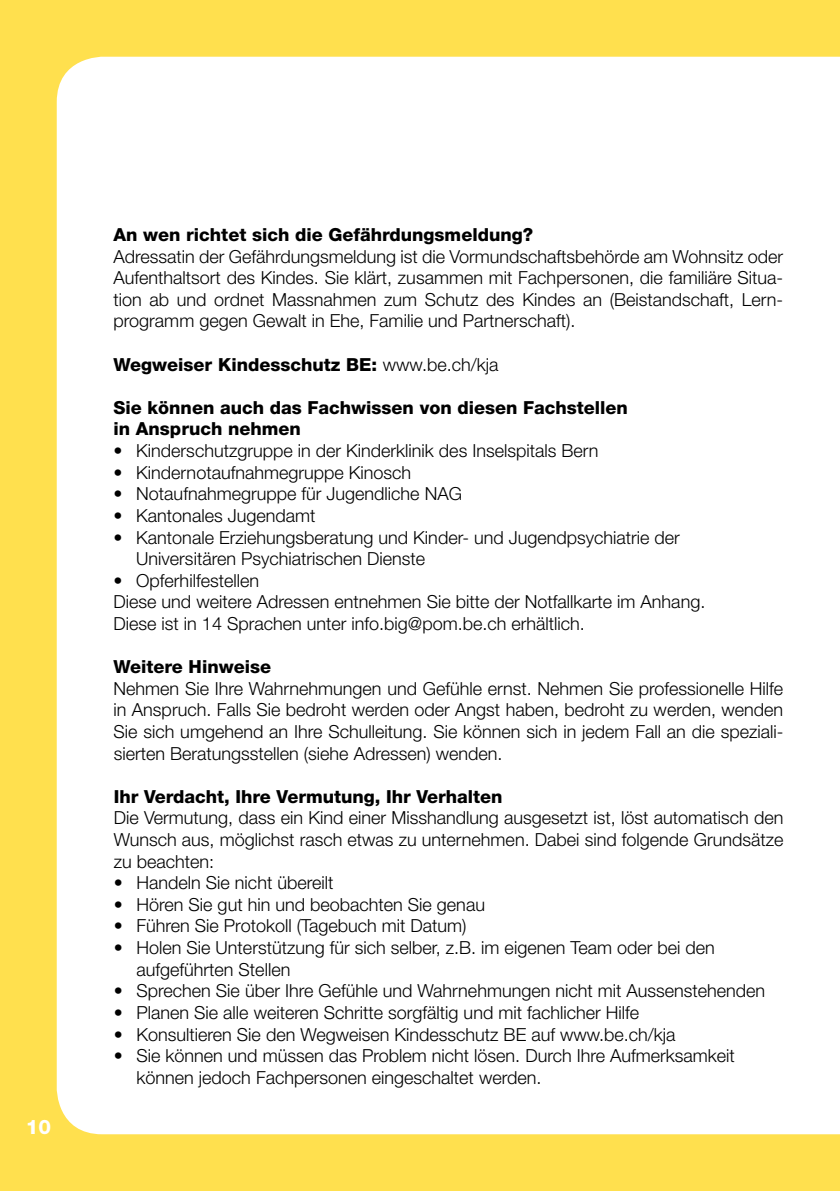
<style>
.page{position:relative;width:840px;height:1191px;background:#fff}
.page>*{position:absolute;margin:0;border:0;box-sizing:border-box;transform-origin:0 0}
.t1{font:800 20px "Helvetica Neue";color:#fff}
.t2{font:300 18px/21.6px "Helvetica Neue";color:#000}
.t3{font:800 18px/21.6px "Helvetica Neue CE";color:#000}
.s1{font-family:"Helvetica Neue";font-weight:300}
</style>
<div class="page">
<div style="left:0;top:0;width:839px;height:1191px;background:#ffe04e"></div>
<div style="left:57px;top:57px;width:782px;height:1077px;background:#fff"></div>
<p class="t1" style="left:26px;top:1114px;width:27px">10</p>
<p class="t3" style="left:113px;top:224px;width:421px">An wen richtet sich die Gefährdungsmeldung?</p>
<p class="t2" style="left:113px;top:245px;width:671px;text-align:justify">Adressatin der Gefährdungsmeldung ist die Vormundschaftsbehörde am Wohnsitz oder Aufenthaltsort des Kindes. Sie klärt, zusammen mit Fachpersonen, die familiäre Situa&shy;tion ab und ordnet Massnahmen zum Schutz des Kindes an (Beistandschaft, Lern&shy;programm gegen Gewalt in Ehe, Familie und Partnerschaft).</p>
<p class="t3" style="left:113px;top:353px;width:386px">Wegweiser Kindesschutz BE: <span class="s1">www.be.ch/kja</span></p>
<p class="t3" style="left:113px;top:397px;width:515px">Sie können auch das Fachwissen von diesen Fachstellen in Anspruch nehmen</p>
<p class="t2" style="left:113px;top:439px;width:486px">• Kinderschutzgruppe in der Kinderklinik des Inselspitals Bern</p>
<p class="t2" style="left:113px;top:461px;width:299px">• Kindernotaufnahmegruppe Kinosch</p>
<p class="t2" style="left:113px;top:483px;width:350px">• Notaufnahmegruppe für Jugendliche NAG</p>
<p class="t2" style="left:113px;top:504px;width:203px">• Kantonales Jugendamt</p>
<p class="t2" style="left:136px;top:526px;width:545px;text-indent:-23px">• Kantonale Erziehungsberatung und Kinder- und Jugendpsychiatrie der<br>Universitären Psychiatrischen Dienste</p>
<p class="t2" style="left:113px;top:569px;width:593px">• Opferhilfestellen<br>Diese und weitere Adressen entnehmen Sie bitte der Notfallkarte im Anhang.<br>Diese ist in 14 Sprachen unter info.big@pom.be.ch erhältlich.</p>
<p class="t3" style="left:113px;top:656px;width:159px">Weitere Hinweise</p>
<p class="t2" style="left:113px;top:677px;width:671px;text-align:justify">Nehmen Sie Ihre Wahrnehmungen und Gefühle ernst. Nehmen Sie professionelle Hilfe in Anspruch. Falls Sie bedroht werden oder Angst haben, bedroht zu werden, wenden Sie sich umgehend an Ihre Schulleitung. Sie können sich in jedem Fall an die speziali&shy;sierten Beratungsstellen (siehe Adressen) wenden.</p>
<p class="t3" style="left:114px;top:785px;width:390px">Ihr Verdacht, Ihre Vermutung, Ihr Verhalten</p>
<p class="t2" style="left:114px;top:807px;width:671px;text-align:justify">Die Vermutung, dass ein Kind einer Misshandlung ausgesetzt ist, löst automatisch den Wunsch aus, möglichst rasch etwas zu unternehmen. Dabei sind folgende Grundsätze zu beachten:</p>
<p class="t2" style="left:114px;top:871px;width:221px">• Handeln Sie nicht übereilt</p>
<p class="t2" style="left:114px;top:893px;width:372px">• Hören Sie gut hin und beobachten Sie genau</p>
<p class="t2" style="left:114px;top:915px;width:354px">• Führen Sie Protokoll (Tagebuch mit Datum)</p>
<p class="t2" style="left:136px;top:936px;width:579px;text-indent:-23px">• Holen Sie Unterstützung für sich selber, z.B. im eigenen Team oder bei den aufgeführten Stellen</p>
<p class="t2" style="left:114px;top:979px;width:652px">• Sprechen Sie über Ihre Gefühle und Wahrnehmungen nicht mit Aussenstehenden</p>
<p class="t2" style="left:114px;top:1001px;width:526px">• Planen Sie alle weiteren Schritte sorgfältig und mit fachlicher Hilfe</p>
<p class="t2" style="left:114px;top:1023px;width:563px">• Konsultieren Sie den Wegweisen Kindesschutz BE auf www.be.ch/kja</p>
<p class="t2" style="left:136px;top:1044px;width:599px;text-indent:-23px">• Sie können und müssen das Problem nicht lösen. Durch Ihre Aufmerksamkeit können jedoch Fachpersonen eingeschaltet werden.</p>
</div>
